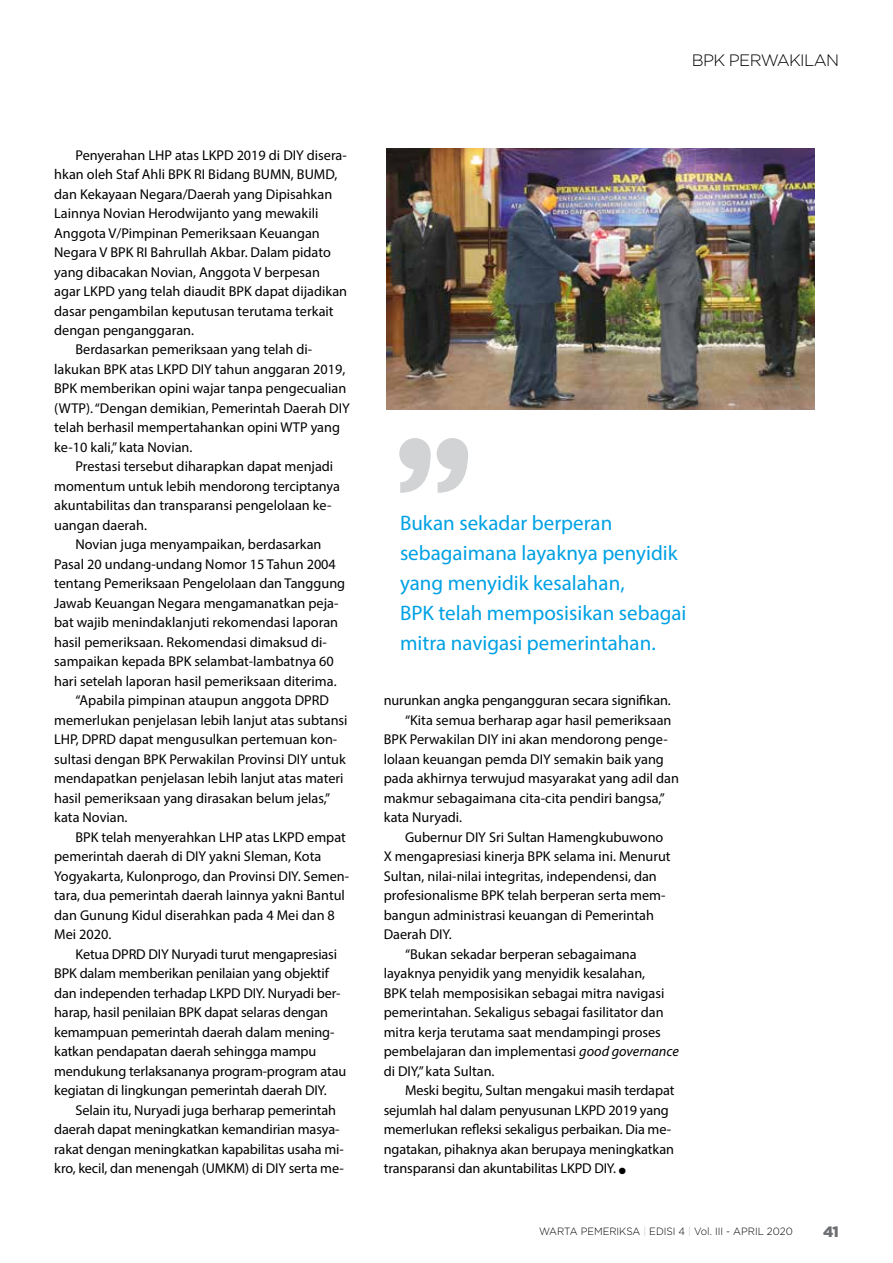
<style>
.page{position:relative;width:893px;height:1263px;background:#fff}
.page>*{position:absolute;margin:0;border:0;box-sizing:border-box;transform-origin:0 0}
.t1{font:21px/30px "Myriad Pro";color:#00a1e4}
.t2{font:300 16.5px "Gotham";letter-spacing:-.04em;color:#000}
.t3{font:900 15px "Gotham";color:#6d6e71}
.t4{font:14.25px "Myriad Pro";color:#000}
.t5{font:300 10.5px "Gotham";color:#000;scale:.95 1}
.s1{font-style:italic}
.s2{color:#bcbec0}
</style>
<div class="page">
<img style="left:386px;top:149px;width:428px;height:261px">
<svg style="left:399px;top:438px;width:69px;height:55px"></svg>
<p class="t4" style="left:75px;top:146px;width:273px">Penyerahan LHP atas LKPD 2019 di DIY disera-</p>
<p class="t4" style="left:54px;top:165px;width:285px">hkan oleh Staf Ahli BPK RI Bidang BUMN, BUMD,</p>
<p class="t4" style="left:54px;top:185px;width:280px">dan Kekayaan Negara/Daerah yang Dipisahkan</p>
<p class="t4" style="left:54px;top:204px;width:266px">Lainnya Novian Herodwijanto yang mewakili</p>
<p class="t4" style="left:54px;top:224px;width:267px">Anggota V/Pimpinan Pemeriksaan Keuangan</p>
<p class="t4" style="left:54px;top:243px;width:278px">Negara V BPK RI Bahrullah Akbar. Dalam pidato</p>
<p class="t4" style="left:54px;top:263px;width:267px">yang dibacakan Novian, Anggota V berpesan</p>
<p class="t4" style="left:54px;top:282px;width:294px">agar LKPD yang telah diaudit BPK dapat dijadikan</p>
<p class="t4" style="left:54px;top:302px;width:281px">dasar pengambilan keputusan terutama terkait</p>
<p class="t4" style="left:54px;top:321px;width:141px">dengan penganggaran.</p>
<p class="t4" style="left:75px;top:341px;width:238px">Berdasarkan pemeriksaan yang telah di-</p>
<p class="t4" style="left:54px;top:360px;width:293px">lakukan BPK atas LKPD DIY tahun anggaran 2019,</p>
<p class="t4" style="left:54px;top:380px;width:294px">BPK memberikan opini wajar tanpa pengecualian</p>
<p class="t4" style="left:54px;top:399px;width:297px">(WTP). “Dengan demikian, Pemerintah Daerah DIY</p>
<p class="t4" style="left:54px;top:419px;width:287px">telah berhasil mempertahankan opini WTP yang</p>
<p class="t4" style="left:54px;top:438px;width:140px">ke-10 kali,” kata Novian.</p>
<p class="t4" style="left:75px;top:458px;width:259px">Prestasi tersebut diharapkan dapat menjadi</p>
<p class="t4" style="left:54px;top:477px;width:287px">momentum untuk lebih mendorong terciptanya</p>
<p class="t4" style="left:54px;top:497px;width:278px">akuntabilitas dan transparansi pengelolaan ke-</p>
<p class="t4" style="left:54px;top:516px;width:94px">uangan daerah.</p>
<p class="t4" style="left:75px;top:536px;width:248px">Novian juga menyampaikan, berdasarkan</p>
<p class="t4" style="left:54px;top:555px;width:283px">Pasal 20 undang-undang Nomor 15 Tahun 2004</p>
<p class="t4" style="left:54px;top:575px;width:292px">tentang Pemeriksaan Pengelolaan dan Tanggung</p>
<p class="t4" style="left:54px;top:594px;width:286px">Jawab Keuangan Negara mengamanatkan peja-</p>
<p class="t4" style="left:54px;top:614px;width:285px">bat wajib menindaklanjuti rekomendasi laporan</p>
<p class="t4" style="left:54px;top:633px;width:273px">hasil pemeriksaan. Rekomendasi dimaksud di-</p>
<p class="t4" style="left:54px;top:653px;width:281px">sampaikan kepada BPK selambat-lambatnya 60</p>
<p class="t4" style="left:54px;top:672px;width:284px">hari setelah laporan hasil pemeriksaan diterima.</p>
<p class="t4" style="left:75px;top:692px;width:255px">“Apabila pimpinan ataupun anggota DPRD</p>
<p class="t4" style="left:54px;top:711px;width:295px">memerlukan penjelasan lebih lanjut atas subtansi</p>
<p class="t4" style="left:54px;top:731px;width:285px">LHP, DPRD dapat mengusulkan pertemuan kon-</p>
<p class="t4" style="left:54px;top:750px;width:293px">sultasi dengan BPK Perwakilan Provinsi DIY untuk</p>
<p class="t4" style="left:54px;top:770px;width:291px">mendapatkan penjelasan lebih lanjut atas materi</p>
<p class="t4" style="left:54px;top:789px;width:278px">hasil pemeriksaan yang dirasakan belum jelas,”</p>
<p class="t4" style="left:54px;top:809px;width:75px">kata Novian.</p>
<p class="t4" style="left:75px;top:828px;width:272px">BPK telah menyerahkan LHP atas LKPD empat</p>
<p class="t4" style="left:54px;top:848px;width:269px">pemerintah daerah di DIY yakni Sleman, Kota</p>
<p class="t4" style="left:54px;top:867px;width:296px">Yogyakarta, Kulonprogo, dan Provinsi DIY. Semen-</p>
<p class="t4" style="left:54px;top:887px;width:292px">tara, dua pemerintah daerah lainnya yakni Bantul</p>
<p class="t4" style="left:54px;top:906px;width:282px">dan Gunung Kidul diserahkan pada 4 Mei dan 8</p>
<p class="t4" style="left:54px;top:926px;width:59px">Mei 2020.</p>
<p class="t4" style="left:75px;top:945px;width:263px">Ketua DPRD DIY Nuryadi turut mengapresiasi</p>
<p class="t4" style="left:54px;top:965px;width:276px">BPK dalam memberikan penilaian yang objektif</p>
<p class="t4" style="left:54px;top:984px;width:288px">dan independen terhadap LKPD DIY. Nuryadi ber-</p>
<p class="t4" style="left:54px;top:1004px;width:275px">harap, hasil penilaian BPK dapat selaras dengan</p>
<p class="t4" style="left:54px;top:1023px;width:281px">kemampuan pemerintah daerah dalam mening-</p>
<p class="t4" style="left:54px;top:1043px;width:264px">katkan pendapatan daerah sehingga mampu</p>
<p class="t4" style="left:54px;top:1062px;width:294px">mendukung terlaksananya program-program atau</p>
<p class="t4" style="left:54px;top:1082px;width:274px">kegiatan di lingkungan pemerintah daerah DIY.</p>
<p class="t4" style="left:75px;top:1101px;width:262px">Selain itu, Nuryadi juga berharap pemerintah</p>
<p class="t4" style="left:54px;top:1121px;width:286px">daerah dapat meningkatkan kemandirian masya-</p>
<p class="t4" style="left:54px;top:1140px;width:291px">rakat dengan meningkatkan kapabilitas usaha mi-</p>
<p class="t4" style="left:54px;top:1160px;width:291px">kro, kecil, dan menengah (UMKM) di DIY serta me-</p>
<p class="t2" style="left:692px;top:51px;width:149px">BPK PERWAKILAN</p>
<h1 class="t1" style="left:400px;top:508px;width:288px">Bukan sekadar berperan sebagaimana layaknya penyidik yang menyidik kesalahan,<br>BPK telah memposisikan sebagai mitra navigasi pemerintahan.</h1>
<p class="t4" style="left:384px;top:692px;width:289px">nurunkan angka pengangguran secara signifikan.</p>
<p class="t4" style="left:405px;top:711px;width:268px">“Kita semua berharap agar hasil pemeriksaan</p>
<p class="t4" style="left:384px;top:731px;width:285px">BPK Perwakilan DIY ini akan mendorong penge-</p>
<p class="t4" style="left:384px;top:750px;width:282px">lolaan keuangan pemda DIY semakin baik yang</p>
<p class="t4" style="left:384px;top:770px;width:297px">pada akhirnya terwujud masyarakat yang adil dan</p>
<p class="t4" style="left:384px;top:789px;width:283px">makmur sebagaimana cita-cita pendiri bangsa,”</p>
<p class="t4" style="left:384px;top:809px;width:80px">kata Nuryadi.</p>
<p class="t4" style="left:405px;top:828px;width:260px">Gubernur DIY Sri Sultan Hamengkubuwono</p>
<p class="t4" style="left:384px;top:848px;width:288px">X mengapresiasi kinerja BPK selama ini. Menurut</p>
<p class="t4" style="left:384px;top:867px;width:275px">Sultan, nilai-nilai integritas, independensi, dan</p>
<p class="t4" style="left:384px;top:887px;width:283px">profesionalisme BPK telah berperan serta mem-</p>
<p class="t4" style="left:384px;top:906px;width:272px">bangun administrasi keuangan di Pemerintah</p>
<p class="t4" style="left:384px;top:926px;width:69px">Daerah DIY.</p>
<p class="t4" style="left:405px;top:945px;width:233px">“Bukan sekadar berperan sebagaimana</p>
<p class="t4" style="left:384px;top:965px;width:263px">layaknya penyidik yang menyidik kesalahan,</p>
<p class="t4" style="left:384px;top:984px;width:282px">BPK telah memposisikan sebagai mitra navigasi</p>
<p class="t4" style="left:384px;top:1004px;width:281px">pemerintahan. Sekaligus sebagai fasilitator dan</p>
<p class="t4" style="left:384px;top:1023px;width:279px">mitra kerja terutama saat mendampingi proses</p>
<p class="t4" style="left:384px;top:1043px;width:297px">pembelajaran dan implementasi <span class="s1">good governance</span></p>
<p class="t4" style="left:384px;top:1062px;width:112px">di DIY,” kata Sultan.</p>
<p class="t4" style="left:405px;top:1082px;width:271px">Meski begitu, Sultan mengakui masih terdapat</p>
<p class="t4" style="left:384px;top:1101px;width:287px">sejumlah hal dalam penyusunan LKPD 2019 yang</p>
<p class="t4" style="left:384px;top:1120px;width:288px">memerlukan refleksi sekaligus perbaikan. Dia me-</p>
<p class="t4" style="left:384px;top:1140px;width:292px">ngatakan, pihaknya akan berupaya meningkatkan</p>
<p class="t4" style="left:384px;top:1159px;width:244px">transparansi dan akuntabilitas LKPD DIY. ●</p>
<p class="t5" style="left:539px;top:1225px;width:269px">WARTA PEMERIKSA <span class="s2">|</span> EDISI 4 <span class="s2">|</span> Vol. III - APRIL 2020</p>
<p class="t3" style="left:823px;top:1223px;width:17px">41</p>
</div>
